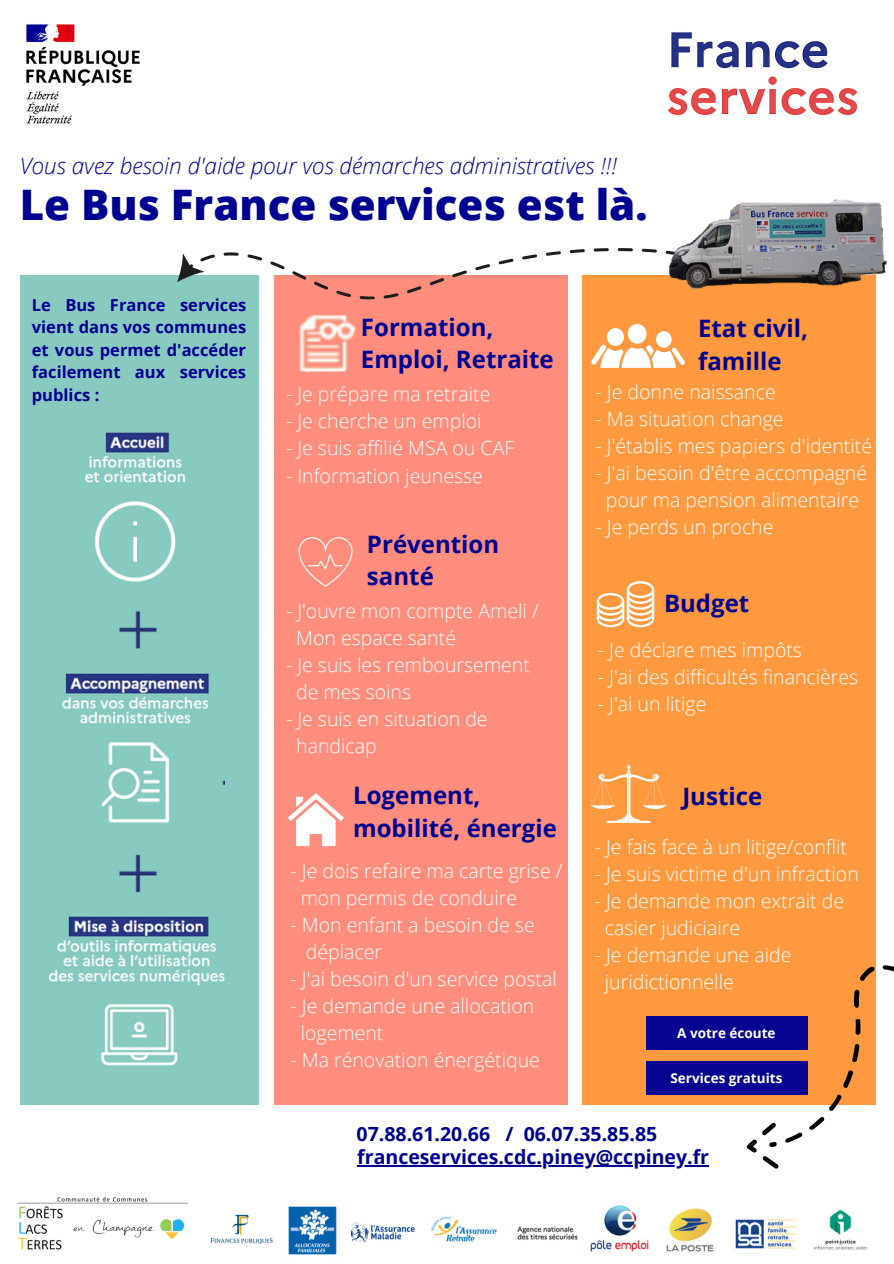
<style>
.page{position:relative;width:894px;height:1264px;background:#fff}
.page>*{position:absolute;margin:0;border:0;box-sizing:border-box;transform-origin:0 0}
.t1{font:800 42px "Open Sans";color:#000091}
.t2{font:700 24px/32.7px "Open Sans";color:#000091}
.t3{font:italic 300 22.5px "Open Sans";color:#000091}
.t4{font:300 19.5px/27px "Open Sans";color:#fff}
.t5{font:700 19.5px/23.4px "Open Sans";color:#000091}
.t6{font:700 16.5px/22.5px "Open Sans";color:#000091;text-align:justify}
.t7{font:700 13.5px "Open Sans";color:#fff}
</style>
<div class="page">
<img style="left:17px;top:1196px;width:171px;height:54px">
<img style="left:26px;top:24px;width:114px;height:100px">
<img style="left:667px;top:32px;width:191px;height:84px">
<img style="left:210px;top:1214px;width:63px;height:30px">
<img style="left:351px;top:1222px;width:64px;height:20px">
<img style="left:288px;top:1206px;width:49px;height:49px">
<img style="left:431px;top:1216px;width:66px;height:26px">
<img style="left:517px;top:1226px;width:61px;height:14px">
<img style="left:590px;top:1205px;width:59px;height:47px">
<img style="left:666px;top:1208px;width:48px;height:44px">
<img style="left:735px;top:1219px;width:61px;height:30px">
<img style="left:813px;top:1228px;width:55px;height:23px">
<div style="left:20px;top:275px;width:238px;height:829px;background:#88cac0"></div>
<div style="left:274px;top:275px;width:293px;height:829px;background:#ff8d7e"></div>
<img style="left:84px;top:432px;width:102px;height:150px">
<img style="left:48px;top:916px;width:177px;height:150px">
<img style="left:62px;top:673px;width:162px;height:150px">
<img style="left:119px;top:855px;width:38px;height:38px">
<img style="left:119px;top:611px;width:38px;height:38px">
<div style="left:582px;top:275px;width:293px;height:829px;background:#ff9940"></div>
<svg style="left:298px;top:537px;width:54px;height:49px"></svg>
<img style="left:299px;top:315px;width:57px;height:58px">
<svg style="left:288px;top:793px;width:56px;height:53px"></svg>
<div style="left:627px;top:324px;width:19px;height:20px;background:#fff;border-radius:50%"></div>
<div style="left:655px;top:331px;width:16px;height:17px;background:#fff;border-radius:50%"></div>
<div style="left:606px;top:328px;width:17px;height:18px;background:#fff;border-radius:50%"></div>
<svg style="left:591px;top:344px;width:94px;height:24px"></svg>
<svg style="left:596px;top:581px;width:58px;height:46px"></svg>
<svg style="left:590px;top:764px;width:76px;height:59px"></svg>
<div style="left:645px;top:1061px;width:162px;height:33px;background:#070492"></div>
<svg style="left:736px;top:840px;width:157px;height:388px"></svg>
<div style="left:29px;top:1006px;width:55px;height:66px;background:#88cac0"></div>
<svg style="left:177px;top:248px;width:525px;height:60px"></svg>
<img style="left:668px;top:199px;width:218px;height:89px">
<div style="left:645px;top:1016px;width:162px;height:33px;background:#070492"></div>
<hr style="left:357px;top:1165px;width:352px;height:1px;background:#000091">
<p class="t3" style="left:20px;top:150px;width:598px">Vous avez besoin d'aide pour vos démarches administratives !!!</p>
<h1 class="t1" style="left:20px;top:175px;width:629px">Le Bus France services est là.</h1>
<p class="t6" style="left:32px;top:293px;width:216px">Le Bus France services vient dans vos communes et vous permet d'accéder facilement aux services publics :</p>
<p class="t2" style="left:361px;top:310px;width:194px">Formation,<br>Emploi, Retraite</p>
<p class="t4" style="left:286px;top:380px;width:206px">- Je prépare ma retraite</p>
<p class="t4" style="left:286px;top:407px;width:197px">- Je cherche un emploi</p>
<p class="t4" style="left:286px;top:434px;width:229px">- Je suis affilié MSA ou CAF</p>
<p class="t4" style="left:286px;top:461px;width:198px">- Information jeunesse</p>
<p class="t2" style="left:367px;top:527px;width:134px">Prévention santé</p>
<p class="t4" style="left:296px;top:597px;width:244px;text-indent:-10px">- J'ouvre mon compte Ameli /<br>Mon espace santé</p>
<p class="t4" style="left:296px;top:651px;width:235px;text-indent:-10px">- Je suis les remboursement de mes soins</p>
<p class="t4" style="left:296px;top:705px;width:193px;text-indent:-10px">- Je suis en situation de handicap</p>
<p class="t2" style="left:353px;top:778px;width:205px">Logement, mobilité, énergie</p>
<p class="t4" style="left:300px;top:857px;width:263px;text-indent:-10px">- Je dois refaire ma carte grise / mon permis de conduire</p>
<p class="t4" style="left:305px;top:911px;width:230px;text-indent:-15px">- Mon enfant a besoin de se déplacer</p>
<p class="t4" style="left:290px;top:965px;width:268px">- J'ai besoin d'un service postal</p>
<p class="t4" style="left:300px;top:992px;width:235px;text-indent:-10px">- Je demande une allocation logement</p>
<p class="t4" style="left:290px;top:1046px;width:251px">- Ma rénovation énergétique</p>
<p class="t2" style="left:698px;top:311px;width:111px">Etat civil, famille</p>
<p class="t4" style="left:595px;top:377px;width:182px">- Je donne naissance</p>
<p class="t4" style="left:595px;top:404px;width:189px">- Ma situation change</p>
<p class="t4" style="left:595px;top:431px;width:278px">- J'établis mes papiers d'identité</p>
<p class="t4" style="left:595px;top:458px;width:273px;text-align:center">- J'ai besoin d'être accompagné pour ma pension alimentaire</p>
<p class="t4" style="left:595px;top:512px;width:179px">- Je perds un proche</p>
<p class="t2" style="left:663px;top:586px;width:87px">Budget</p>
<p class="t4" style="left:597px;top:635px;width:206px">- Je déclare mes impôts</p>
<p class="t4" style="left:597px;top:662px;width:262px">- J'ai des difficultés financières</p>
<p class="t4" style="left:597px;top:689px;width:110px">- J'ai un litige</p>
<p class="t2" style="left:682px;top:779px;width:81px">Justice</p>
<p class="t4" style="left:594px;top:832px;width:254px">- Je fais face à un litige/conflit</p>
<p class="t4" style="left:594px;top:859px;width:265px">- Je suis victime d'un infraction</p>
<p class="t4" style="left:604px;top:886px;width:241px;text-indent:-10px">- Je demande mon extrait de casier judiciaire</p>
<p class="t4" style="left:604px;top:940px;width:188px;text-indent:-10px">- Je demande une aide juridictionnelle</p>
<p class="t7" style="left:677px;top:1023px;width:100px">A votre écoute</p>
<p class="t7" style="left:670px;top:1068px;width:113px">Services gratuits</p>
<p class="t5" style="left:356px;top:1121px;width:354px">07.88.61.20.66 / 06.07.35.85.85 franceservices.cdc.piney@ccpiney.fr</p>
</div>
